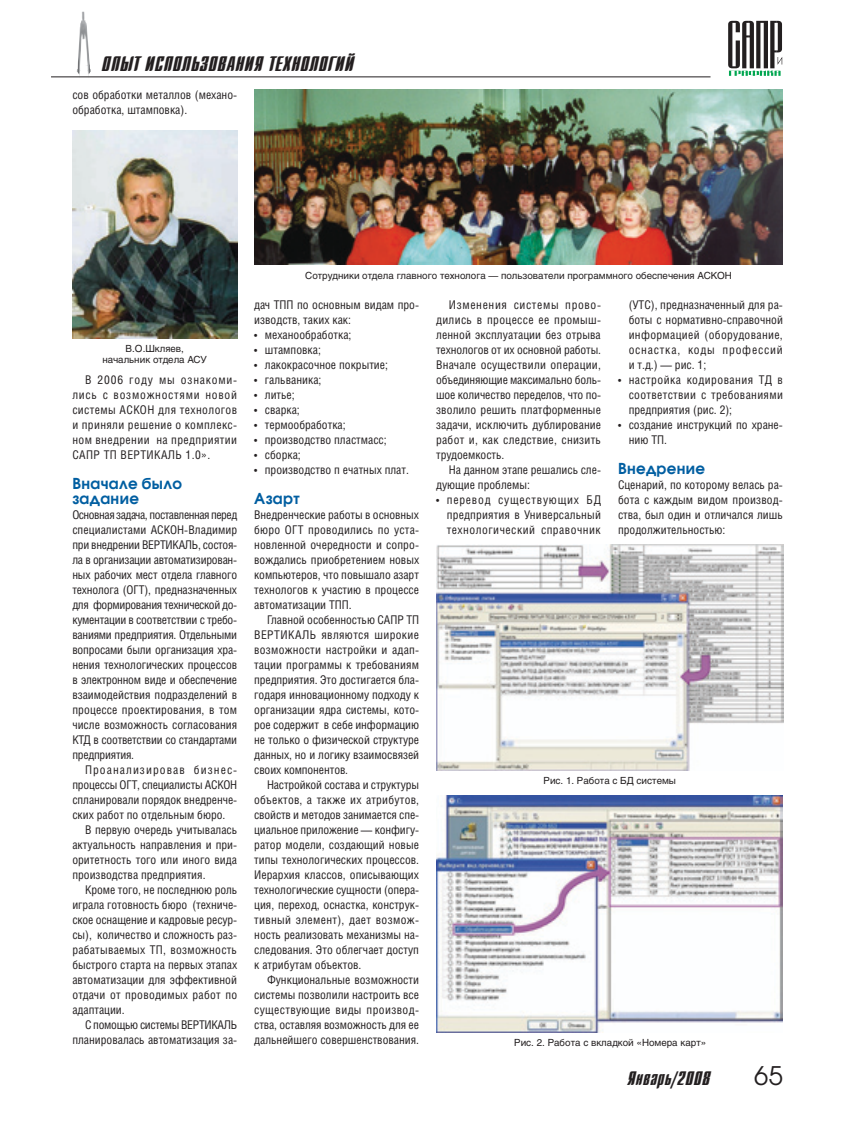
<style>
.page{position:relative;width:851px;height:1127px;background:#fff}
.page>*{position:absolute;margin:0;border:0;box-sizing:border-box;transform-origin:0 0}
.t1{font:25.5px "Avant Garde C";color:#231f20}
.t2{font:21px "Dagger C";letter-spacing:.025em;color:#231f20}
.t3{font:19.5px "Dagger C";letter-spacing:.025em;color:#231f20}
.t4{font:700 15px/15px "Avant Garde C";letter-spacing:.025em;color:#005ea1}
.t5{font:12px/15px "Helios Cond";color:#231f20;text-align:justify}
.t6{font:12px "Helios Cond";letter-spacing:.02em;color:#231f20}
.t7{font:12px "Helios Cond";letter-spacing:-.025em;color:#231f20}
.t8{font:12px "Helios Cond";letter-spacing:.085em;color:#231f20}
.t9{font:9.75px/10.5px "Helios";color:#231f20;text-align:center}
</style>
<div class="page">
<img style="left:77px;top:12px;width:14px;height:66px">
<svg style="left:728px;top:21px;width:54px;height:55px"></svg>
<hr style="left:51px;top:76px;width:659px;height:1px;background:#231f20">
<img style="left:72px;top:131px;width:165px;height:208px">
<img style="left:254px;top:89px;width:528px;height:175px">
<img style="left:436px;top:544px;width:347px;height:226px">
<img style="left:436px;top:796px;width:346px;height:237px">
<h2 class="t2" style="left:102px;top:53px;width:253px">опыт использования технологий</h2>
<p class="t5" style="left:72px;top:87px;width:165px">сов обработки металлов (механо&shy;обработка, штамповка).</p>
<p class="t9" style="left:103px;top:343px;width:106px">В.О.Шкляев, начальник отдела АСУ</p>
<p class="t5" style="left:72px;top:372px;width:166px;text-indent:13px">В 2006 году мы ознакоми&shy;лись с возможностями новой системы АСКОН для технологов и приняли решение о комплекс&shy;ном внедрении на предприятии САПР ТП ВЕРТИКАЛЬ 1.0».</p>
<p class="t4" style="left:72px;top:476px;width:111px">Вначале было задание</p>
<p class="t5" style="left:72px;top:507px;width:166px">Основная задача, поставленная перед специалистами АСКОН-Владимир при внедрении ВЕРТИКАЛЬ, состоя&shy;ла в организации автоматизирован&shy;ных рабочих мест отдела главного технолога (ОГТ), предназначенных для формирования технической до&shy;кументации в соответствии с требо&shy;ваниями предприятия. Отдельными вопросами были организация хра&shy;нения технологических процессов в электронном виде и обеспечение взаимодействия подразделений в процессе проектирования, в том числе возможность согласования КТД в соответствии со стандартами предприятия.</p>
<p class="t8" style="left:85px;top:763px;width:154px">Проанализировав бизнес-</p>
<p class="t5" style="left:72px;top:777px;width:166px">процессы ОГТ, специалисты АСКОН</p>
<p class="t5" style="left:72px;top:792px;width:166px">спланировали порядок внедренче-</p>
<p class="t5" style="left:72px;top:807px;width:155px">ских работ по отдельным бюро.</p>
<p class="t5" style="left:85px;top:822px;width:154px">В первую очередь учитывалась</p>
<p class="t5" style="left:72px;top:837px;width:166px">актуальность направления и при-</p>
<p class="t5" style="left:72px;top:852px;width:166px">оритетность того или иного вида</p>
<p class="t5" style="left:72px;top:867px;width:135px">производства предприятия.</p>
<p class="t5" style="left:85px;top:882px;width:154px">Кроме того, не последнюю роль</p>
<p class="t5" style="left:72px;top:897px;width:166px">играла готовность бюро (техниче-</p>
<p class="t5" style="left:72px;top:912px;width:166px">ское оснащение и кадровые ресур-</p>
<p class="t5" style="left:72px;top:927px;width:166px">сы), количество и сложность раз-</p>
<p class="t6" style="left:72px;top:943px;width:166px">рабатываемых ТП, возможность</p>
<p class="t5" style="left:72px;top:957px;width:166px">быстрого старта на первых этапах</p>
<p class="t5" style="left:72px;top:972px;width:166px">автоматизации для эффективной</p>
<p class="t6" style="left:72px;top:988px;width:166px">отдачи от проводимых работ по</p>
<p class="t5" style="left:72px;top:1002px;width:54px">адаптации.</p>
<p class="t7" style="left:85px;top:1018px;width:154px">С помощью системы ВЕРТИКАЛЬ</p>
<p class="t5" style="left:72px;top:1032px;width:166px">планировалась автоматизация за-</p>
<p class="t9" style="left:305px;top:270px;width:428px">Сотрудники отдела главного технолога — пользователи программного обеспечения АСКОН</p>
<p class="t5" style="left:254px;top:297px;width:166px">дач ТПП по основным видам про&shy;изводств, таких как:</p>
<p class="t5" style="left:254px;top:327px;width:99px">• механообработка;</p>
<p class="t5" style="left:254px;top:342px;width:68px">• штамповка;</p>
<p class="t5" style="left:254px;top:357px;width:135px">• лакокрасочное покрытие;</p>
<p class="t5" style="left:254px;top:372px;width:69px">• гальваника;</p>
<p class="t5" style="left:254px;top:387px;width:42px">• литье;</p>
<p class="t5" style="left:254px;top:402px;width:47px">• сварка;</p>
<p class="t5" style="left:254px;top:417px;width:93px">• термообработка;</p>
<p class="t5" style="left:254px;top:432px;width:134px">• производство пластмасс;</p>
<p class="t5" style="left:254px;top:447px;width:48px">• сборка;</p>
<p class="t5" style="left:254px;top:462px;width:156px">• производство п ечатных плат.</p>
<p class="t4" style="left:254px;top:491px;width:47px">Азарт</p>
<p class="t5" style="left:254px;top:507px;width:166px">Внедренческие работы в основных бюро ОГТ проводились по уста&shy;новленной очередности и сопро&shy;вождались приобретением новых компьютеров, что повышало азарт технологов к участию в процессе автоматизации ТПП.</p>
<p class="t5" style="left:254px;top:612px;width:166px;text-indent:13px">Главной особенностью САПР ТП ВЕРТИКАЛЬ являются широкие возможности настройки и адап&shy;тации программы к требованиям предприятия. Это достигается бла&shy;годаря инновационному подходу к организации ядра системы, кото&shy;рое содержит в себе информацию не только о физической структуре данных, но и логику взаимосвязей своих компонентов.</p>
<p class="t5" style="left:254px;top:777px;width:166px;text-indent:13px">Настройкой состава и структуры объектов, а также их атрибутов, свойств и методов занимается спе&shy;циальное приложение — конфигу&shy;ратор модели, создающий новые типы технологических процессов.<br>Иерархия классов, описывающих технологические сущности (опера&shy;ция, переход, оснастка, конструк&shy;тивный элемент), дает возмож&shy;ность реализовать механизмы на&shy;следования. Это облегчает доступ к атрибутам объектов.</p>
<p class="t5" style="left:254px;top:972px;width:166px;text-indent:13px">Функциональные возможности системы позволили настроить все существующие виды производ&shy;ства, оставляя возможность для ее дальнейшего совершенствования.</p>
<p class="t5" style="left:436px;top:297px;width:166px;text-indent:13px">Изменения системы прово&shy;дились в процессе ее промыш&shy;ленной эксплуатации без отрыва технологов от их основной работы.<br>Вначале осуществили операции, объединяющие максимально боль&shy;шое количество переделов, что по&shy;зволило решить платформенные задачи, исключить дублирование работ и, как следствие, снизить трудоемкость.</p>
<p class="t5" style="left:436px;top:462px;width:166px;text-indent:13px">На данном этапе решались сле&shy;дующие проблемы:</p>
<p class="t5" style="left:446px;top:492px;width:156px;text-indent:-11px">• перевод существующих БД предприятия в Универсальный технологический справочник</p>
<p class="t5" style="left:628px;top:297px;width:156px">(УТС), предназначенный для ра&shy;боты с нормативно-справочной информацией (оборудование, оснастка, коды профессий и т.д.) — рис. 1;</p>
<p class="t5" style="left:628px;top:372px;width:156px;text-indent:-11px">• настройка кодирования ТД в соответствии с требованиями предприятия (рис. 2);</p>
<p class="t5" style="left:628px;top:417px;width:156px;text-indent:-11px">• создание инструкций по хране&shy;нию ТП.</p>
<p class="t4" style="left:618px;top:461px;width:89px">Внедрение</p>
<p class="t5" style="left:618px;top:477px;width:166px">Сценарий, по которому велась ра&shy;бота с каждым видом производ&shy;ства, был один и отличался лишь продолжительностью:</p>
<p class="t9" style="left:543px;top:775px;width:134px">Рис. 1. Работа с БД системы</p>
<p class="t9" style="left:514px;top:1037px;width:193px">Рис. 2. Работа с вкладкой «Номера карт»</p>
<h3 class="t3" style="left:627px;top:1068px;width:84px">Январь/2008</h3>
<h1 class="t1" style="left:753px;top:1060px;width:30px">65</h1>
</div>
